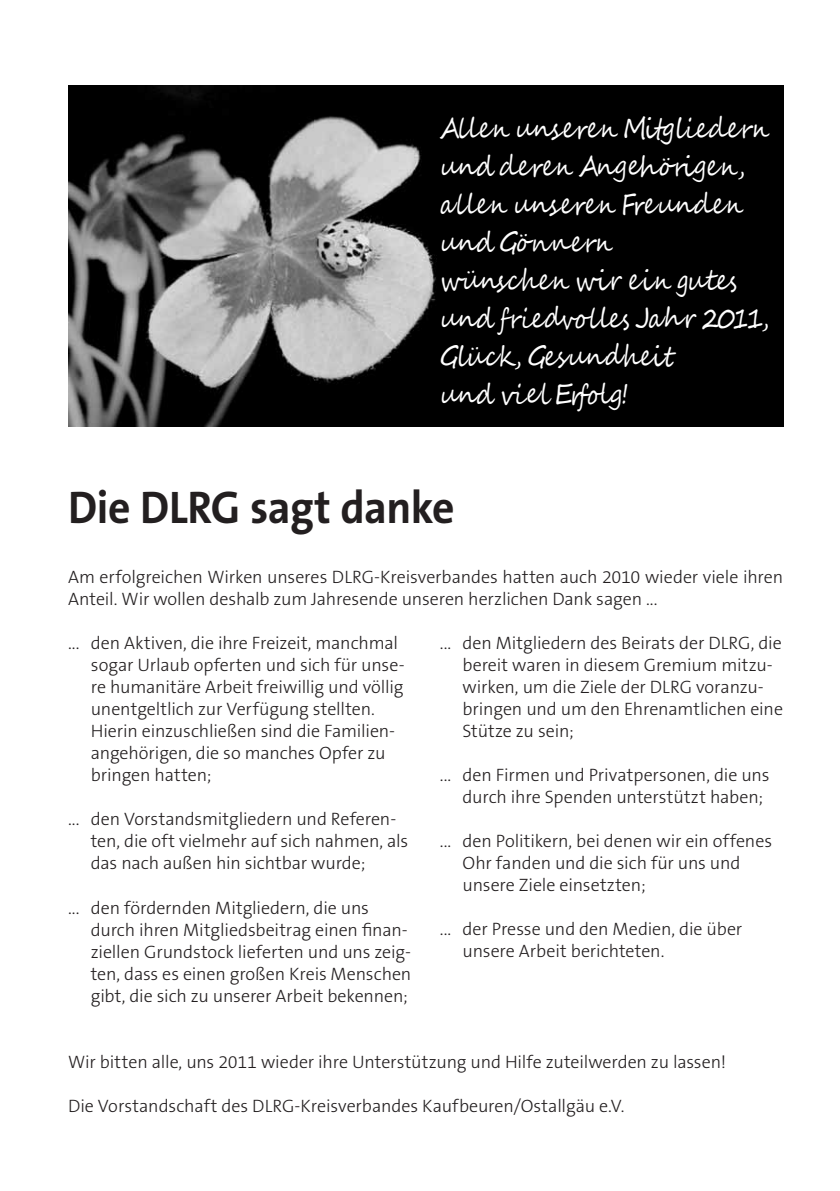
<style>
.page{position:relative;width:840px;height:1191px;background:#fff}
.page>*{position:absolute;margin:0;border:0;box-sizing:border-box;transform-origin:0 0}
.t1{font:700 46px "The Sans B7";letter-spacing:-.01em;color:#231f20;scale:.95 1}
.t2{font:28px/38px "Segoe Script";letter-spacing:.005em;color:#fff;scale:.85 1}
.t3{font:300 18px/22px "The Sans B3";letter-spacing:-.01em;color:#231f20}
</style>
<div class="page">
<img style="left:68px;top:85px;width:714px;height:341px">
<h2 class="t2" style="left:439px;top:109px;width:389px">Allen unseren Mitgliedern und deren Angehörigen, allen unseren Freunden und Gönnern<br>wünschen wir ein gutes und friedvolles Jahr 2011,<br>Glück, Gesundheit<br>und viel Erfolg!</h2>
<h1 class="t1" style="left:68px;top:482px;width:408px">Die DLRG sagt danke</h1>
<p class="t3" style="left:68px;top:567px;width:716px">Am erfolgreichen Wirken unseres DLRG-Kreisverbandes hatten auch 2010 wieder viele ihren<br>Anteil. Wir wollen deshalb zum Jahresende unseren herzlichen Dank sagen ...</p>
<p class="t3" style="left:91px;top:633px;width:315px;text-indent:-23px">... den Aktiven, die ihre Freizeit, manchmal sogar Urlaub opferten und sich für unse&shy;re humanitäre Arbeit freiwillig und völlig unentgeltlich zur Verfügung stellten.<br>Hierin einzuschließen sind die Familien&shy;angehörigen, die so manches Opfer zu bringen hatten;</p>
<p class="t3" style="left:91px;top:809px;width:319px;text-indent:-23px">... den Vorstandsmitgliedern und Referen&shy;ten, die oft vielmehr auf sich nahmen, als das nach außen hin sichtbar wurde;</p>
<p class="t3" style="left:91px;top:897px;width:322px;text-indent:-23px">... den fördernden Mitgliedern, die uns durch ihren Mitgliedsbeitrag einen finan&shy;ziellen Grundstock lieferten und uns zeig&shy;ten, dass es einen großen Kreis Menschen gibt, die sich zu unserer Arbeit bekennen;</p>
<p class="t3" style="left:462px;top:633px;width:322px;text-indent:-23px">... den Mitgliedern des Beirats der DLRG, die bereit waren in diesem Gremium mitzu&shy;wirken, um die Ziele der DLRG voranzu&shy;bringen und um den Ehrenamtlichen eine Stütze zu sein;</p>
<p class="t3" style="left:462px;top:765px;width:308px;text-indent:-23px">... den Firmen und Privatpersonen, die uns durch ihre Spenden unterstützt haben;</p>
<p class="t3" style="left:462px;top:831px;width:311px;text-indent:-23px">... den Politikern, bei denen wir ein offenes<br>Ohr fanden und die sich für uns und unsere Ziele einsetzten;</p>
<p class="t3" style="left:462px;top:919px;width:281px;text-indent:-23px">... der Presse und den Medien, die über unsere Arbeit berichteten.</p>
<p class="t3" style="left:68px;top:1051px;width:659px">Wir bitten alle, uns 2011 wieder ihre Unterstützung und Hilfe zuteilwerden zu lassen!</p>
<p class="t3" style="left:68px;top:1095px;width:557px">Die Vorstandschaft des DLRG-Kreisverbandes Kaufbeuren/Ostallgäu e.V.</p>
</div>
